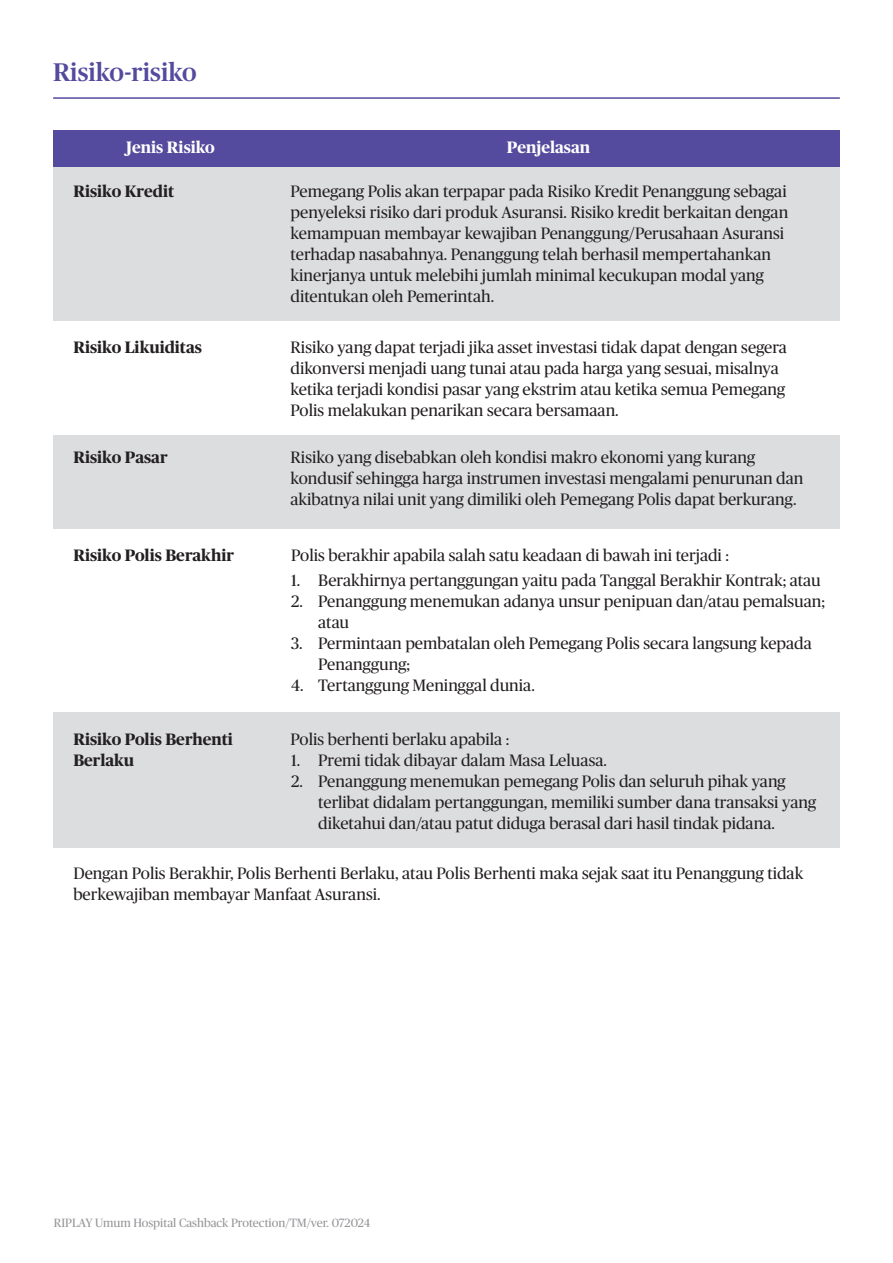
<style>
.page{position:relative;width:893px;height:1263px;background:#fff}
.page>*{position:absolute;margin:0;border:0;box-sizing:border-box;transform-origin:0 0}
.t1{font:500 25.5px "Chubb Publico";color:#544a9e}
.t2{font:16.5px/21px "Chubb Publico";color:#231f20}
.t3{font:700 16.5px "Chubb Publico";color:#231f20}
.t4{font:700 16.5px "Chubb Publico";color:#fff}
.t5{font:12px "Chubb Publico";color:#939598}
</style>
<div class="page">
<hr style="left:53px;top:97px;width:787px;height:2px;background:#544a9e">
<div style="left:53px;top:166px;width:786px;height:155px;background:#dcdddf"></div>
<div style="left:53px;top:436px;width:786px;height:93px;background:#dcdddf"></div>
<div style="left:53px;top:130px;width:786px;height:37px;background:#544a9e"></div>
<div style="left:54px;top:712px;width:786px;height:136px;background:#dcdddf"></div>
<p class="t1" style="left:53px;top:54px;width:145px">Risiko-risiko</p>
<p class="t4" style="left:126px;top:136px;width:90px">Jenis Risiko</p>
<p class="t4" style="left:507px;top:136px;width:85px">Penjelasan</p>
<p class="t3" style="left:73px;top:179px;width:102px">Risiko Kredit</p>
<p class="t2" style="left:291px;top:179px;width:499px">Pemegang Polis akan terpapar pada Risiko Kredit Penanggung sebagai penyeleksi risiko dari produk Asuransi. Risiko kredit berkaitan dengan kemampuan membayar kewajiban Penanggung/Perusahaan Asuransi terhadap nasabahnya. Penanggung telah berhasil mempertahankan kinerjanya untuk melebihi jumlah minimal kecukupan modal yang ditentukan oleh Pemerintah.</p>
<p class="t3" style="left:73px;top:336px;width:130px">Risiko Likuiditas</p>
<p class="t2" style="left:291px;top:336px;width:498px">Risiko yang dapat terjadi jika asset investasi tidak dapat dengan segera dikonversi menjadi uang tunai atau pada harga yang sesuai, misalnya ketika terjadi kondisi pasar yang ekstrim atau ketika semua Pemegang Polis melakukan penarikan secara bersamaan.</p>
<p class="t3" style="left:73px;top:446px;width:96px">Risiko Pasar</p>
<p class="t2" style="left:291px;top:446px;width:514px">Risiko yang disebabkan oleh kondisi makro ekonomi yang kurang kondusif sehingga harga instrumen investasi mengalami penurunan dan akibatnya nilai unit yang dimiliki oleh Pemegang Polis dapat berkurang.</p>
<p class="t3" style="left:73px;top:543px;width:162px">Risiko Polis Berakhir</p>
<p class="t2" style="left:291px;top:543px;width:439px">Polis berakhir apabila salah satu keadaan di bawah ini terjadi :</p>
<p class="t2" style="left:291px;top:568px;width:531px">1. Berakhirnya pertanggungan yaitu pada Tanggal Berakhir Kontrak; atau</p>
<p class="t2" style="left:318px;top:589px;width:508px;text-indent:-27px">2. Penanggung menemukan adanya unsur penipuan dan/atau pemalsuan; atau</p>
<p class="t2" style="left:318px;top:631px;width:495px;text-indent:-27px">3. Permintaan pembatalan oleh Pemegang Polis secara langsung kepada<br>Penanggung;</p>
<p class="t2" style="left:291px;top:673px;width:245px">4. Tertanggung Meninggal dunia.</p>
<p class="t3" style="left:73px;top:727px;width:161px">Risiko Polis Berhenti</p>
<p class="t2" style="left:291px;top:728px;width:220px">Polis berhenti berlaku apabila :</p>
<p class="t3" style="left:73px;top:748px;width:62px">Berlaku</p>
<p class="t2" style="left:291px;top:749px;width:317px">1. Premi tidak dibayar dalam Masa Leluasa.</p>
<p class="t2" style="left:318px;top:770px;width:499px;text-indent:-27px">2. Penanggung menemukan pemegang Polis dan seluruh pihak yang terlibat didalam pertanggungan, memiliki sumber dana transaksi yang diketahui dan/atau patut diduga berasal dari hasil tindak pidana.</p>
<p class="t2" style="left:73px;top:862px;width:731px">Dengan Polis Berakhir, Polis Berhenti Berlaku, atau Polis Berhenti maka sejak saat itu Penanggung tidak berkewajiban membayar Manfaat Asuransi.</p>
<p class="t5" style="left:54px;top:1214px;width:318px">RIPLAY Umum Hospital Cashback Protection/TM/ver. 072024</p>
</div>
